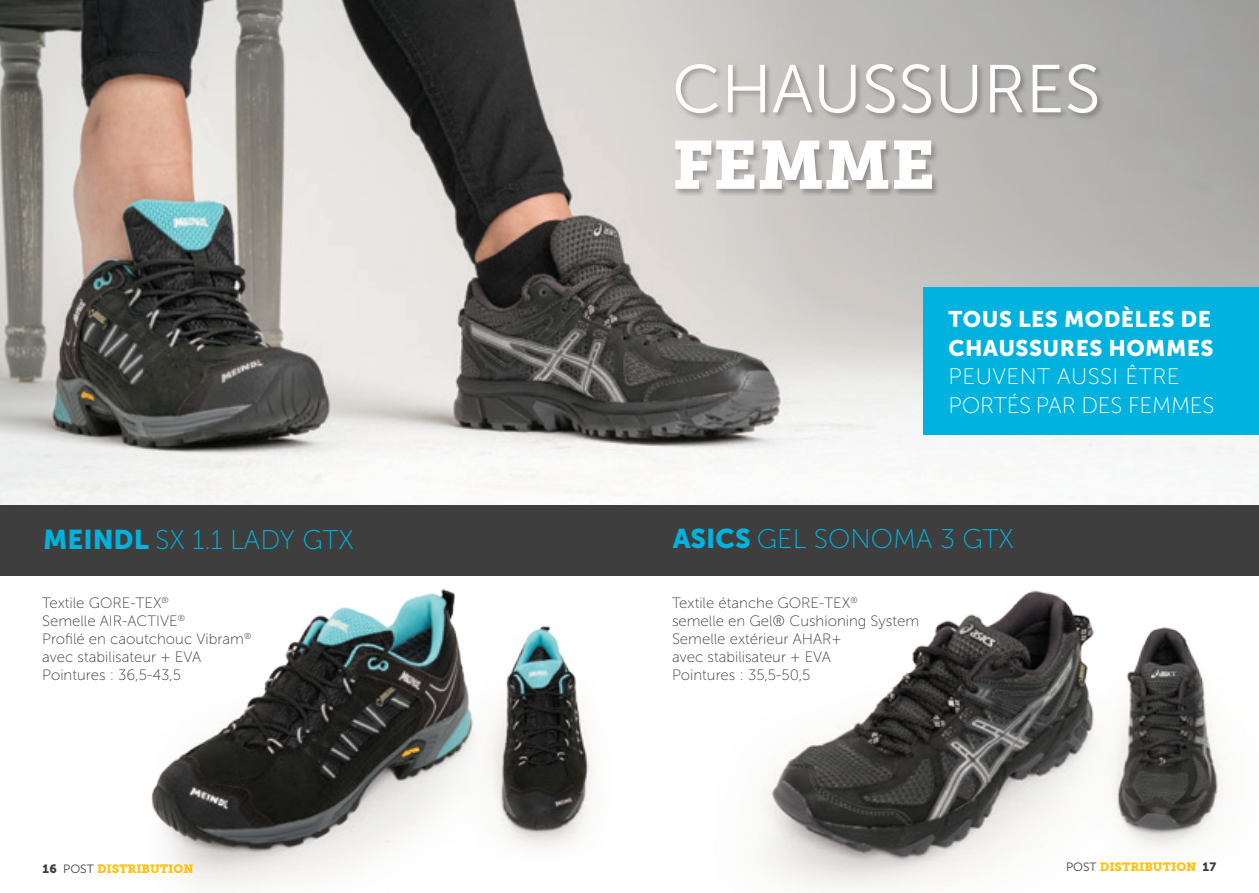
<style>
.page{position:relative;width:1259px;height:893px;background:#fff}
.page>*{position:absolute;margin:0;border:0;box-sizing:border-box;transform-origin:0 0}
.t1{font:67.5px "Museo Sans 300";color:#fff}
.t2{font:67.5px "Museo Slab 900";color:#fff}
.t3{font:27px "Museo Sans 100";color:#00b2dd}
.t4{font:22.5px/28.5px "Museo Sans 100";letter-spacing:-.01em;color:#fff}
.t5{font:15px "Museo Sans 100";color:#3e3e3f}
.t6{font:12px "Museo Slab 900";color:#fec210}
.t7{font:12px "Museo Sans 900";color:#3e3e3f}
.s1{font-family:"Museo Sans 900"}
.s2{font-family:"Museo Sans 300";color:#3e3e3f}
</style>
<div class="page">
<img style="left:0;top:0;width:1259px;height:505px">
<div style="left:0;top:505px;width:1259px;height:70px;background:#3e3e3f"></div>
<div style="left:674px;top:62px;width:430px;height:134px;background:#231f20;opacity:.3"></div>
<img style="left:83px;top:575px;width:433px;height:314px">
<img style="left:439px;top:609px;width:153px;height:273px">
<img style="left:1112px;top:627px;width:113px;height:221px">
<img style="left:763px;top:591px;width:332px;height:298px">
<div style="left:923px;top:287px;width:336px;height:148px;background:#00b2dd"></div>
<p class="t1" style="left:672px;top:53px;width:430px">CHAUSSURES</p>
<p class="t2" style="left:672px;top:126px;width:265px">FEMME</p>
<p class="t4" style="left:948px;top:305px;width:267px"><span class="s1">TOUS LES MODÈLES DE<br>CHAUSSURES HOMMES<br></span>PEUVENT AUSSI ÊTRE<br>PORTÉS PAR DES FEMMES</p>
<p class="t3" style="left:43px;top:526px;width:312px"><span class="s1">MEINDL</span> SX 1.1 LADY GTX</p>
<p class="t3" style="left:673px;top:525px;width:343px"><span class="s1">ASICS</span> GEL SONOMA 3 GTX</p>
<p class="t5" style="left:42px;top:594px;width:128px">Textile GORE-TEX<sup>®</sup></p>
<p class="t5" style="left:42px;top:612px;width:144px">Semelle AIR-ACTIVE<sup>®</sup></p>
<p class="t5" style="left:42px;top:630px;width:211px">Profilé en caoutchouc Vibram<sup>®</sup></p>
<p class="t5" style="left:42px;top:648px;width:160px">avec stabilisateur + EVA</p>
<p class="t5" style="left:42px;top:666px;width:140px">Pointures : 36,5-43,5</p>
<p class="t5" style="left:672px;top:594px;width:187px">Textile étanche GORE-TEX<sup>®</sup></p>
<p class="t5" style="left:672px;top:612px;width:249px">semelle en Gel® Cushioning System</p>
<p class="t5" style="left:672px;top:630px;width:171px">Semelle extérieur AHAR+</p>
<p class="t5" style="left:672px;top:648px;width:160px">avec stabilisateur + EVA</p>
<p class="t5" style="left:672px;top:666px;width:140px">Pointures : 35,5-50,5</p>
<p class="t7" style="left:43px;top:862px;width:16px">16</p>
<p class="t6" style="left:63px;top:862px;width:132px"><span class="s2">POST</span> DISTRIBUTION</p>
<p class="t6" style="left:1066px;top:859px;width:132px"><span class="s2">POST</span> DISTRIBUTION</p>
<p class="t7" style="left:1202px;top:860px;width:15px">17</p>
</div>
